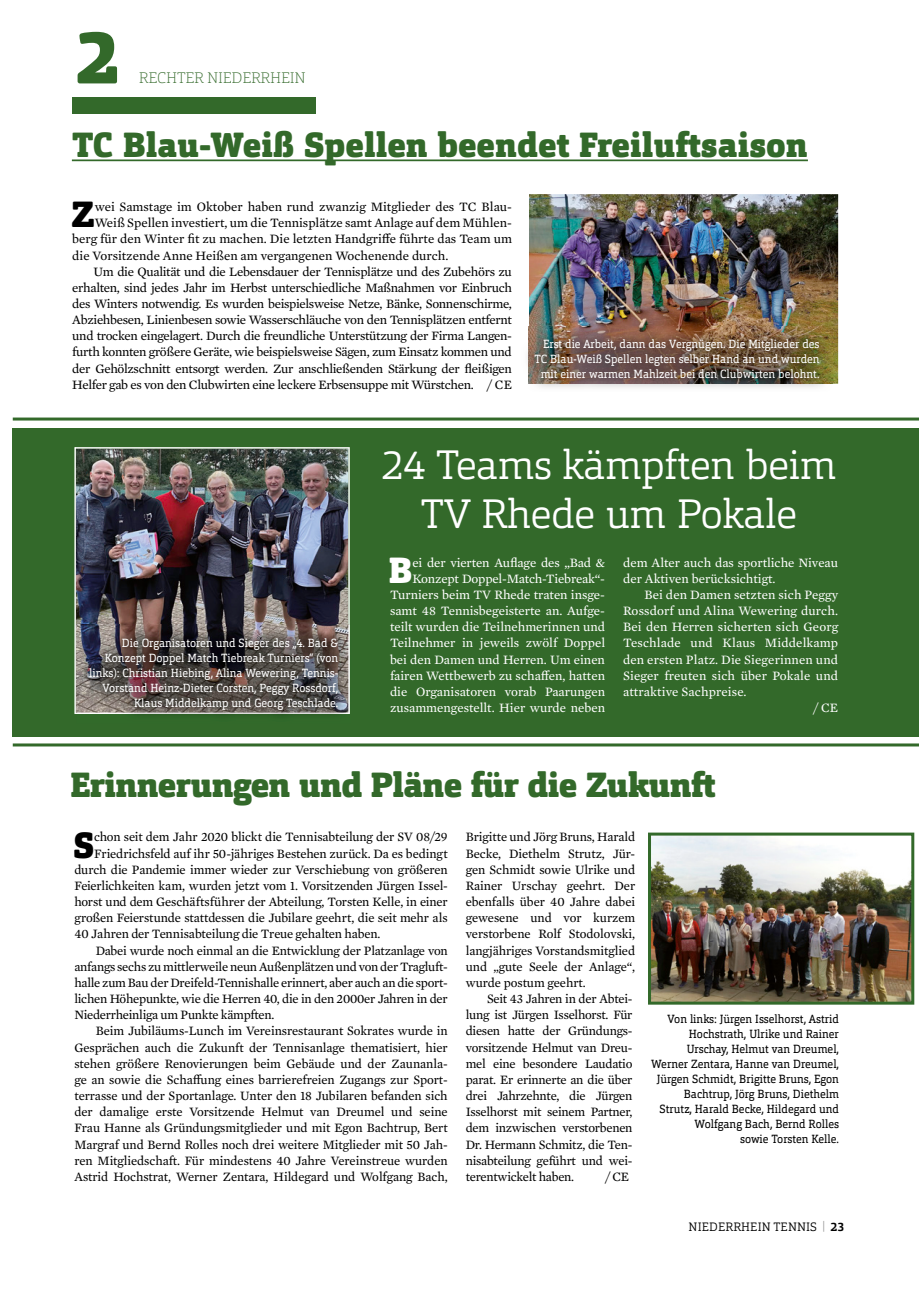
<style>
.page{position:relative;width:919px;height:1289px;background:#fff}
.page>*{position:absolute;margin:0;border:0;box-sizing:border-box;transform-origin:0 0}
.t1{font:900 75px "Orgon Slab";color:#33692a}
.t2{font:300 40.5px/48.9px "Orgon Slab";letter-spacing:-.02em;color:#fff;text-align:center}
.t3{font:900 36px "Orgon Slab";color:#000}
.t4{font:900 36px "Orgon Slab";color:#fff}
.t5{font:900 34.5px "Orgon Slab";color:#33692a}
.t6{font:900 34.5px "Orgon Slab";letter-spacing:-.02em;color:#33692a}
.t7{font:100 15px "Orgon Slab";letter-spacing:-.015em;color:#33692a}
.t8{font:13.05px/16.2px "Mercury Text G2";letter-spacing:-.02em;color:#000;text-align:justify}
.t9{font:13.05px/16.2px "Mercury Text G2";color:#fff;text-align:right}
.t10{font:13.05px "Mercury Text G2";color:#000}
.t11{font:300 12px "Orgon Slab";letter-spacing:.01em;color:#000}
.t12{font:11.7px/15px "Orgon Slab";color:#fff;text-align:right;scale:.93 1}
.t13{font:11.7px/15px "Orgon Slab";color:#000;text-align:right;scale:.93 1}
.s1{color:#9d9d9c}
.s2{font-weight:700}
</style>
<div class="page">
<div style="left:72px;top:98px;width:244px;height:16px;background:#33692a"></div>
<div style="left:13px;top:427px;width:905px;height:309px;background:#33692a"></div>
<hr style="left:13px;top:743px;width:905px;height:3px;background:#33692a">
<hr style="left:13px;top:417px;width:905px;height:3px;background:#33692a">
<img style="left:652px;top:836px;width:258px;height:164px">
<div style="left:648px;top:832px;width:266px;height:172px;border:3px solid #33692a"></div>
<img style="left:529px;top:194px;width:309px;height:190px">
<img style="left:74px;top:447px;width:276px;height:267px">
<hr style="left:72px;top:159px;width:735px;height:2px;background:#33692a">
<img style="left:77px;top:624px;width:273px;height:90px">
<img style="left:527px;top:326px;width:296px;height:62px">
<img style="left:529px;top:326px;width:303px;height:58px">
<h1 class="t1" style="left:75px;top:9px;width:47px">2</h1>
<p class="t7" style="left:139px;top:69px;width:168px">RECHTER NIEDERRHEIN</p>
<h3 class="t5" style="left:72px;top:122px;width:737px">TC Blau-Weiß Spellen beendet Freiluftsaison</h3>
<h3 class="t3" style="left:72px;top:191px;width:25px">Z</h3>
<p class="t10" style="left:95px;top:197px;width:419px">wei Samstage im Oktober haben rund zwanzig Mitglieder des TC Blau-</p>
<p class="t10" style="left:95px;top:213px;width:419px">Weiß Spellen investiert, um die Tennisplätze samt Anlage auf dem Mühlen-</p>
<p class="t10" style="left:72px;top:229px;width:441px">berg für den Winter fit zu machen. Die letzten Handgriffe führte das Team um</p>
<p class="t10" style="left:72px;top:246px;width:377px">die Vorsitzende Anne Heißen am vergangenen Wochenende durch.</p>
<p class="t8" style="left:94px;top:262px;width:420px">Um die Qualität und die Lebensdauer der Tennisplätze und des Zubehörs zu</p>
<p class="t8" style="left:72px;top:279px;width:441px">erhalten, sind jedes Jahr im Herbst unterschiedliche Maßnahmen vor Einbruch</p>
<p class="t8" style="left:72px;top:295px;width:441px">des Winters notwendig. Es wurden beispielsweise Netze, Bänke, Sonnenschirme,</p>
<p class="t8" style="left:72px;top:311px;width:441px">Abziehbesen, Linienbesen sowie Wasserschläuche von den Tennisplätzen entfernt</p>
<p class="t8" style="left:72px;top:327px;width:441px">und trocken eingelagert. Durch die freundliche Unterstützung der Firma Langen-</p>
<p class="t8" style="left:72px;top:343px;width:441px">furth konnten größere Geräte, wie beispielsweise Sägen, zum Einsatz kommen und</p>
<p class="t8" style="left:72px;top:359px;width:441px">der Gehölzschnitt entsorgt werden. Zur anschließenden Stärkung der fleißigen</p>
<p class="t8" style="left:72px;top:375px;width:441px">Helfer gab es von den Clubwirten eine leckere Erbsensuppe mit Würstchen. / CE</p>
<p class="t12" style="left:534px;top:336px;width:308px">Erst die Arbeit, dann das Vergnügen. Die Mitglieder des<br>TC Blau-Weiß Spellen legten selber Hand an und wurden mit einer warmen Mahlzeit bei den Clubwirten belohnt.</p>
<p class="t12" style="left:89px;top:635px;width:269px">Die Organisatoren und Sieger des „4. Bad &amp; Konzept Doppel Match Tiebreak Turniers“ (von links): Christian Hiebing, Alina Wewering, Tennis-Vorstand Heinz-Dieter Corsten, Peggy Rossdorf, Klaus Middelkamp und Georg Teschlade.</p>
<h2 class="t2" style="left:381px;top:440px;width:457px">24 Teams kämpften beim<br>TV Rhede um Pokale</h2>
<p class="t9" style="left:390px;top:553px;width:216px">ei der vierten Auflage des „Bad &amp; Konzept Doppel-Match-Tiebreak“- Turniers beim TV Rhede traten insge&shy;samt 48 Tennisbegeisterte an. Aufge&shy;teilt wurden die Teilnehmerinnen und Teilnehmer in jeweils zwölf Doppel bei den Damen und Herren. Um einen fairen Wettbewerb zu schaffen, hatten die Organisatoren vorab Paarungen zusammengestellt. Hier wurde neben</p>
<p class="t9" style="left:623px;top:553px;width:216px;text-align:left">dem Alter auch das sportliche Niveau der Aktiven berücksichtigt.</p>
<h3 class="t4" style="left:389px;top:547px;width:25px">B</h3>
<p class="t9" style="left:644px;top:586px;width:195px">Bei den Damen setzten sich Peggy</p>
<p class="t9" style="left:623px;top:602px;width:216px">Rossdorf und Alina Wewering durch.</p>
<p class="t9" style="left:623px;top:618px;width:216px">Bei den Herren sicherten sich Georg</p>
<p class="t9" style="left:623px;top:634px;width:216px">Teschlade und Klaus Middelkamp</p>
<p class="t9" style="left:623px;top:650px;width:216px">den ersten Platz. Die Siegerinnen und</p>
<p class="t9" style="left:623px;top:666px;width:216px">Sieger freuten sich über Pokale und</p>
<p class="t9" style="left:623px;top:682px;width:125px">attraktive Sachpreise.</p>
<p class="t9" style="left:812px;top:699px;width:27px">/ CE</p>
<h3 class="t6" style="left:71px;top:763px;width:646px">Erinnerungen und Pläne für die Zukunft</h3>
<h3 class="t3" style="left:73px;top:821px;width:23px">S</h3>
<p class="t8" style="left:94px;top:828px;width:355px">chon seit dem Jahr 2020 blickt die Tennisabteilung der SV 08/29</p>
<p class="t8" style="left:94px;top:844px;width:355px">Friedrichsfeld auf ihr 50-jähriges Bestehen zurück. Da es bedingt</p>
<p class="t8" style="left:74px;top:860px;width:375px">durch die Pandemie immer wieder zur Verschiebung von größeren</p>
<p class="t8" style="left:74px;top:876px;width:375px">Feierlichkeiten kam, wurden jetzt vom 1. Vorsitzenden Jürgen Issel-</p>
<p class="t8" style="left:74px;top:893px;width:375px">horst und dem Geschäftsführer der Abteilung, Torsten Kelle, in einer</p>
<p class="t8" style="left:74px;top:909px;width:375px">großen Feierstunde stattdessen die Jubilare geehrt, die seit mehr als</p>
<p class="t8" style="left:74px;top:925px;width:307px">40 Jahren der Tennisabteilung die Treue gehalten haben.</p>
<p class="t8" style="left:96px;top:941px;width:353px">Dabei wurde noch einmal an die Entwicklung der Platzanlage von</p>
<p class="t8" style="left:74px;top:957px;width:375px">anfangs sechs zu mittlerweile neun Außenplätzen und von der Tragluft-</p>
<p class="t8" style="left:74px;top:973px;width:375px">halle zum Bau der Dreifeld-Tennishalle erinnert, aber auch an die sport-</p>
<p class="t8" style="left:74px;top:990px;width:375px">lichen Höhepunkte, wie die Herren 40, die in den 2000er Jahren in der</p>
<p class="t8" style="left:74px;top:1006px;width:201px">Niederrheinliga um Punkte kämpften.</p>
<p class="t8" style="left:96px;top:1022px;width:353px">Beim Jubiläums-Lunch im Vereinsrestaurant Sokrates wurde in</p>
<p class="t8" style="left:74px;top:1038px;width:375px">Gesprächen auch die Zukunft der Tennisanlage thematisiert, hier</p>
<p class="t8" style="left:74px;top:1054px;width:375px">stehen größere Renovierungen beim Gebäude und der Zaunanla-</p>
<p class="t8" style="left:74px;top:1070px;width:375px">ge an sowie die Schaffung eines barrierefreien Zugangs zur Sport-</p>
<p class="t8" style="left:74px;top:1086px;width:375px">terrasse und der Sportanlage. Unter den 18 Jubilaren befanden sich</p>
<p class="t8" style="left:74px;top:1103px;width:375px">der damalige erste Vorsitzende Helmut van Dreumel und seine</p>
<p class="t8" style="left:74px;top:1119px;width:375px">Frau Hanne als Gründungsmitglieder und mit Egon Bachtrup, Bert</p>
<p class="t8" style="left:74px;top:1135px;width:375px">Margraf und Bernd Rolles noch drei weitere Mitglieder mit 50 Jah-</p>
<p class="t8" style="left:74px;top:1151px;width:375px">ren Mitgliedschaft. Für mindestens 40 Jahre Vereinstreue wurden</p>
<p class="t8" style="left:74px;top:1167px;width:375px">Astrid Hochstrat, Werner Zentara, Hildegard und Wolfgang Bach,</p>
<p class="t8" style="left:465px;top:828px;width:171px">Brigitte und Jörg Bruns, Harald Becke, Diethelm Strutz, Jür&shy;gen Schmidt sowie Ulrike und Rainer Urschay geehrt. Der ebenfalls über 40 Jahre dabei gewesene und vor kurzem verstorbene Rolf Stodolovski, langjähriges Vorstandsmitglied und „gute Seele der Anlage“, wurde postum geehrt.</p>
<p class="t8" style="left:465px;top:989px;width:168px;text-indent:21px">Seit 43 Jahren in der Abtei&shy;lung ist Jürgen Isselhorst. Für diesen hatte der Gründungs&shy;vorsitzende Helmut van Dreu&shy;mel eine besondere Laudatio parat. Er erinnerte an die über drei Jahrzehnte, die Jürgen Isselhorst mit seinem Partner, dem inzwischen verstorbenen Dr. Hermann Schmitz, die Ten&shy;nisabteilung geführt und wei&shy;terentwickelt haben.</p>
<p class="t8" style="left:604px;top:1167px;width:26px">/ CE</p>
<p class="t13" style="left:651px;top:1011px;width:203px">Von links: Jürgen Isselhorst, Astrid<br>Hochstrath, Ulrike und Rainer<br>Urschay, Helmut van Dreumel,<br>Werner Zentara, Hanne van Dreumel,<br>Jürgen Schmidt, Brigitte Bruns, Egon<br>Bachtrup, Jörg Bruns, Diethelm<br>Strutz, Harald Becke, Hildegard und<br>Wolfgang Bach, Bernd Rolles<br>sowie Torsten Kelle.</p>
<p class="t11" style="left:688px;top:1218px;width:157px">NIEDERRHEIN TENNIS <span class="s1">|</span> <span class="s2">23</span></p>
</div>
